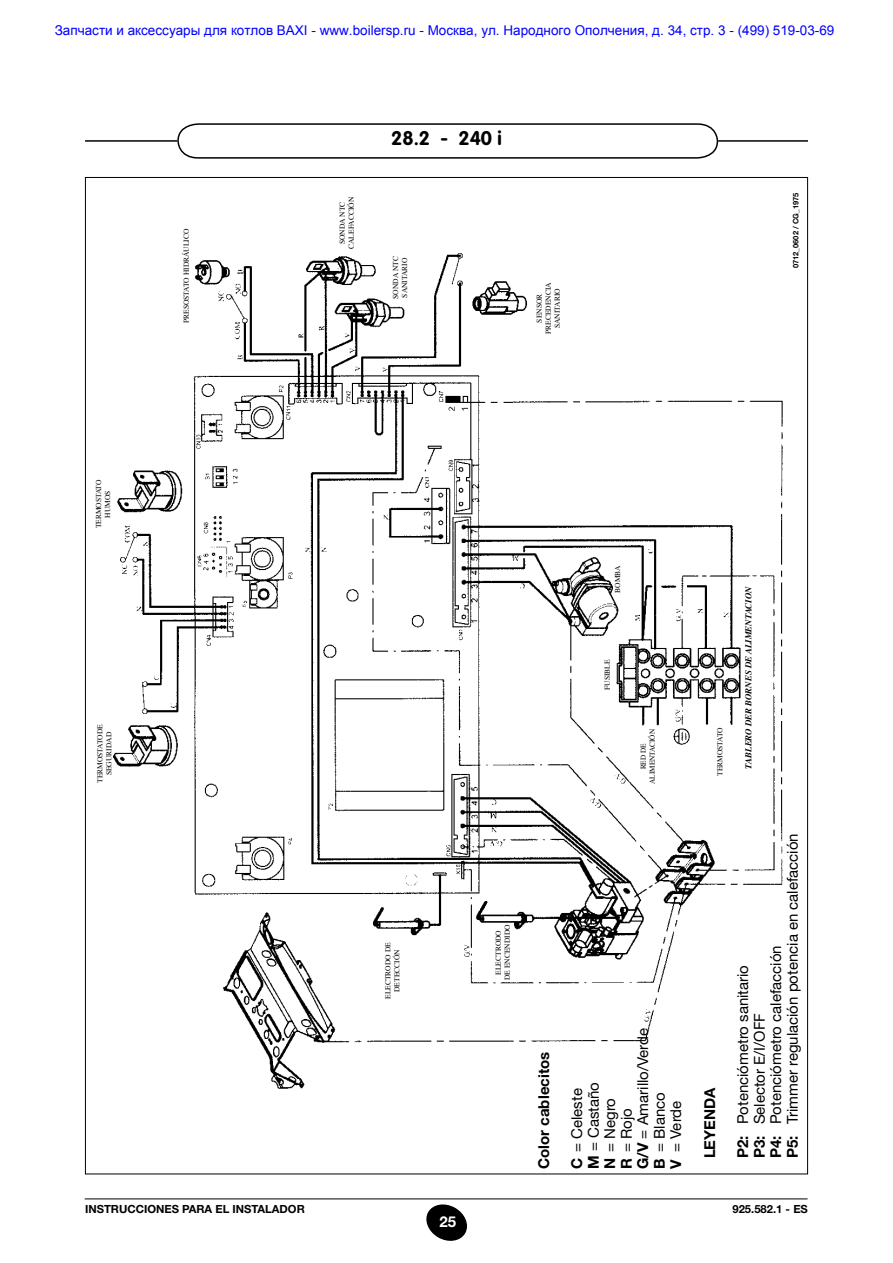
<style>
.page{position:relative;width:893px;height:1263px;background:#fff}
.page>*{position:absolute;margin:0;border:0;box-sizing:border-box;transform-origin:0 0}
.t1{font:700 19.5px "VAG Rounded Std";color:#000}
.t2{font:15px/16.5px "Helvetica Neue LT Std";color:#000}
.t3{font:700 15px "Helvetica Neue LT Std";color:#000}
.t4{font:700 15px "Helvetica Neue LT Std";color:#fff}
.t5{font:700 11.25px "Helvetica Neue LT Std";color:#000}
.t6{font:italic 700 9px "Times";color:#000}
.t7{font:7.5px/9px "Times";color:#000;text-align:center}
.t8{font:7.5px "Times";color:#000;scale:.96 1}
.t9{font:700 7.5px "Helvetica Neue";color:#000}
.s1{font-weight:700}
</style>
<div class="page">
<svg style="left:426px;top:1204px;width:41px;height:37px"></svg>
<hr style="left:85px;top:1198px;width:723px;height:1px;background:#000">
<svg style="left:177px;top:123px;width:542px;height:36px"></svg>
<hr style="left:718px;top:140px;width:90px;height:2px;background:#000">
<hr style="left:85px;top:140px;width:92px;height:2px;background:#000">
<img style="left:113px;top:253px;width:670px;height:836px">
<p class="t7" style="left:181px;top:323px;width:96px;rotate:-90deg">PRESOSTATO HIDRÁULICO</p>
<p class="t7" style="left:337px;top:249px;width:53px;rotate:-90deg">SONDA NTC<br>CALEFACCIÓN</p>
<h1 class="t1" style="left:391px;top:127px;width:112px">28.2 - 240 i</h1>
<p class="t7" style="left:390px;top:299px;width:44px;text-align:left;rotate:-90deg">SONDA NTC<br>SANITARIO</p>
<p class="t7" style="left:534px;top:334px;width:53px;rotate:-90deg">SENSOR<br>PRECEDENCIA<br>SANITARIO</p>
<p class="t9" style="left:791px;top:268px;width:77px;rotate:-90deg">0712_0602 / CG_1975</p>
<p class="t7" style="left:93px;top:528px;width:50px;rotate:-90deg">TERMOSTATO<br>HUMOS</p>
<p class="t7" style="left:613px;top:593px;width:29px;rotate:-90deg">BOMBA</p>
<p class="t7" style="left:602px;top:690px;width:32px;rotate:-90deg">FUSIBLE</p>
<p class="t7" style="left:95px;top:783px;width:60px;rotate:-90deg">TERMOSTATODE</p>
<p class="t8" style="left:645px;top:784px;width:58px;rotate:-90deg">ALIMENTACIÓN</p>
<p class="t7" style="left:104px;top:775px;width:45px;rotate:-90deg">SEGURIDAD</p>
<p class="t8" style="left:636px;top:769px;width:28px;rotate:-90deg">RED DE</p>
<p class="t7" style="left:383px;top:999px;width:58px;rotate:-90deg">ELECTRODO DE<br>DETECCIÓN</p>
<p class="t7" style="left:493px;top:980px;width:57px;rotate:-90deg">ELECTRODO<br>DE ENCENDIDO</p>
<h2 class="t3" style="left:535px;top:1169px;width:119px;rotate:-90deg">Color cablecitos</h2>
<h2 class="t2" style="left:568px;top:1169px;width:142px;rotate:-90deg"><span class="s1">C</span> = Celeste<br><span class="s1">M</span> = Castaño<br><span class="s1">N</span> = Negro<br><span class="s1">R</span> = Rojo<br><span class="s1">G/V</span> = Amarillo/Verde<br><span class="s1">B</span> = Blanco<br><span class="s1">V</span> = Verde</h2>
<p class="t7" style="left:715px;top:776px;width:50px;rotate:-90deg">TERMOSTATO</p>
<p class="t6" style="left:740px;top:768px;width:184px;rotate:-90deg">TABLERO DER BORNES DE ALIMENTACION</p>
<h2 class="t3" style="left:701px;top:1158px;width:73px;rotate:-90deg">LEYENDA</h2>
<h2 class="t2" style="left:734px;top:1158px;width:327px;rotate:-90deg"><span class="s1">P2:</span> Potenciómetro sanitario<br><span class="s1">P3:</span> Selector E/I/OFF<br><span class="s1">P4:</span> Potenciómetro calefacción<br><span class="s1">P5:</span> Trimmer regulación potencia en calefacción</h2>
<h3 class="t5" style="left:85px;top:1202px;width:221px">INSTRUCCIONES PARA EL INSTALADOR</h3>
<h3 class="t5" style="left:732px;top:1202px;width:77px">925.582.1 - ES</h3>
<h2 class="t4" style="left:439px;top:1212px;width:18px">25</h2>
</div>
